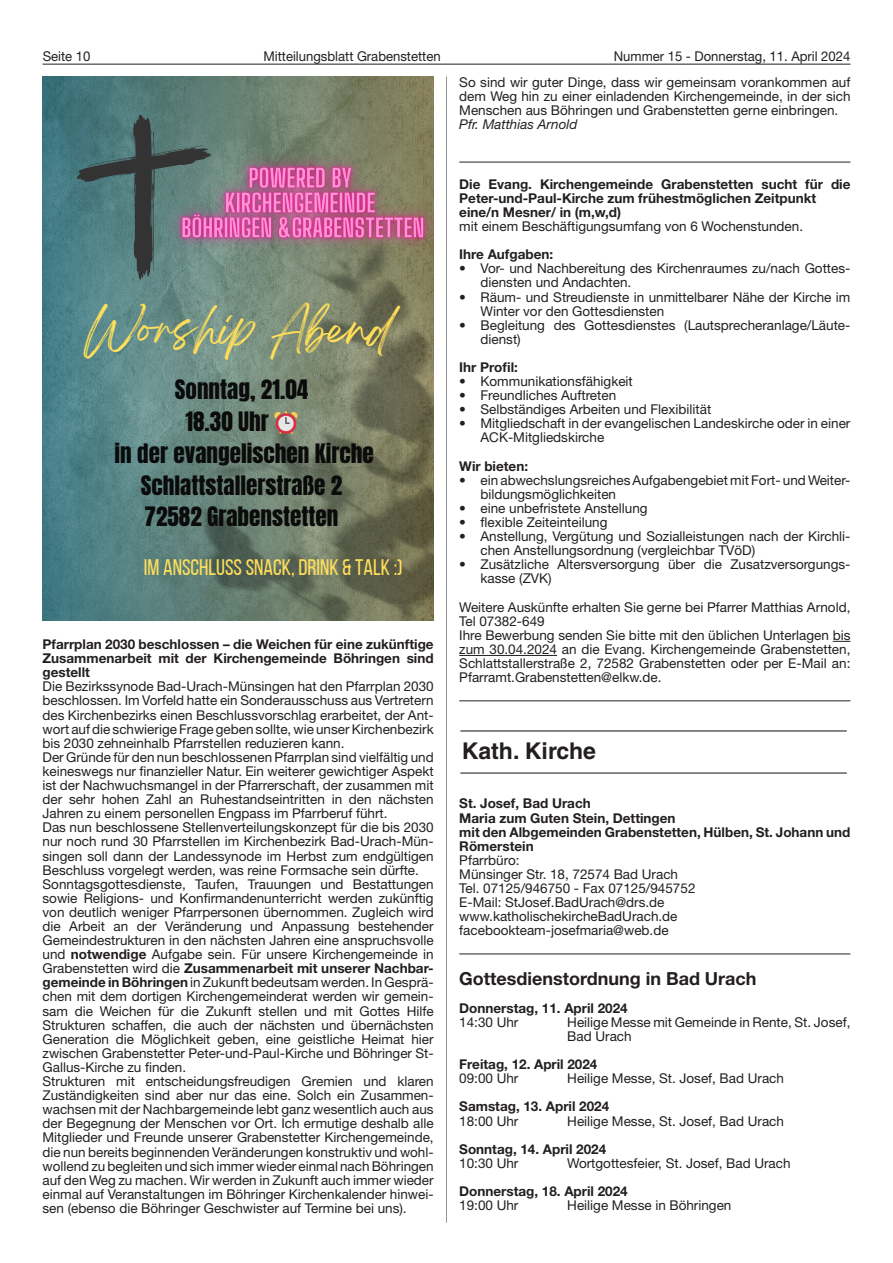
<style>
.page{position:relative;width:893px;height:1263px;background:#fff}
.page>*{position:absolute;margin:0;border:0;box-sizing:border-box;transform-origin:0 0}
.t1{font:38.85px "Breathing";color:#ffde59}
.t2{font:700 23.1px "Helvetica";color:#231f20}
.t3{font:22.8px "Anton";color:#0b0b0b}
.t4{font:22.5px "Bebas Neue";color:#ffde59}
.t5{font:700 18px "Helvetica Neue";color:#231f20}
.t6{font:13.5px/14.1px "Helvetica Neue";color:#231f20}
.t7{font:700 13.5px/14.1px "Helvetica Neue";color:#231f20}
.t8{font:italic 13.5px "Helvetica Neue";color:#231f20}
.s1{font-weight:700}
</style>
<div class="page">
<hr style="left:43px;top:64px;width:807px;height:1px;background:#231f20">
<hr style="left:446px;top:77px;width:1px;height:1145px;background:#939598">
<img style="left:43px;top:76px;width:391px;height:545px">
<svg style="left:77px;top:115px;width:135px;height:165px;background:#4b6f70"></svg>
<img style="left:199px;top:271px;width:235px;height:350px">
<svg style="left:274px;top:411px;width:23px;height:23px"></svg>
<img style="left:148px;top:136px;width:286px;height:135px">
<hr style="left:459px;top:162px;width:391px;height:1px;background:#231f20">
<svg style="left:833px;top:641px;width:17px;height:1px"></svg>
<hr style="left:459px;top:655px;width:98px;height:1px;background:#231f20">
<hr style="left:459px;top:701px;width:391px;height:1px;background:#231f20">
<hr style="left:459px;top:954px;width:391px;height:1px;background:#231f20">
<hr style="left:460px;top:730px;width:387px;height:1px;background:#231f20">
<hr style="left:460px;top:772px;width:387px;height:1px;background:#231f20">
<p class="t6" style="left:43px;top:49px;width:49px">Seite 10</p>
<p class="t6" style="left:263px;top:49px;width:179px">Mitteilungsblatt Grabenstetten</p>
<p class="t6" style="left:614px;top:49px;width:238px">Nummer 15 - Donnerstag, 11. April 2024</p>
<h1 class="t1" style="left:85px;top:316px;width:308px">Worship Abend</h1>
<h3 class="t3" style="left:175px;top:378px;width:135px">Sonntag, 21.04</h3>
<h3 class="t3" style="left:186px;top:410px;width:85px">18.30 Uhr</h3>
<h3 class="t3" style="left:115px;top:442px;width:261px">in der evangelischen Kirche</h3>
<h3 class="t3" style="left:141px;top:473px;width:203px">Schlattstallerstraße 2</h3>
<h3 class="t3" style="left:145px;top:505px;width:195px">72582 Grabenstetten</h3>
<h3 class="t4" style="left:144px;top:554px;width:260px">IM ANSCHLUSS SNACK, DRINK &amp; TALK :)</h3>
<p class="t7" style="left:43px;top:637px;width:393px;text-align:justify">Pfarrplan 2030 beschlossen – die Weichen für eine zukünftige Zusammenarbeit mit der Kirchengemeinde Böhringen sind gestellt</p>
<p class="t6" style="left:43px;top:679px;width:393px">Die Bezirkssynode Bad-Urach-Münsingen hat den Pfarrplan 2030 beschlossen. Im Vorfeld hatte ein Sonderausschuss aus Vertretern des Kirchenbezirks einen Beschlussvorschlag erarbeitet, der Ant&shy;wort auf die schwierige Frage geben sollte, wie unser Kirchenbezirk bis 2030 zehneinhalb Pfarrstellen reduzieren kann.<br>Der Gründe für den nun beschlossenen Pfarrplan sind vielfältig und keineswegs nur finanzieller Natur. Ein weiterer gewichtiger Aspekt ist der Nachwuchsmangel in der Pfarrerschaft, der zusammen mit der sehr hohen Zahl an Ruhestandseintritten in den nächsten Jahren zu einem personellen Engpass im Pfarrberuf führt.<br>Das nun beschlossene Stellenverteilungskonzept für die bis 2030 nur noch rund 30 Pfarrstellen im Kirchenbezirk Bad-Urach-Mün&shy;singen soll dann der Landessynode im Herbst zum endgültigen Beschluss vorgelegt werden, was reine Formsache sein dürfte.<br>Sonntagsgottesdienste, Taufen, Trauungen und Bestattungen sowie Religions- und Konfirmandenunterricht werden zukünftig von deutlich weniger Pfarrpersonen übernommen. Zugleich wird die Arbeit an der Veränderung und Anpassung bestehender Gemeindestrukturen in den nächsten Jahren eine anspruchsvolle und <span class="s1">notwendige</span> Aufgabe sein. Für unsere Kirchengemeinde in Grabenstetten wird die <span class="s1">Zusammenarbeit mit unserer Nachbar&shy;gemeinde in Böhringen</span> in Zukunft bedeutsam werden. In Gesprä&shy;chen mit dem dortigen Kirchengemeinderat werden wir gemein&shy;sam die Weichen für die Zukunft stellen und mit Gottes Hilfe Strukturen schaffen, die auch der nächsten und übernächsten Generation die Möglichkeit geben, eine geistliche Heimat hier zwischen Grabenstetter Peter-und-Paul-Kirche und Böhringer St-Gallus-Kirche zu finden.<br>Strukturen mit entscheidungsfreudigen Gremien und klaren Zuständigkeiten sind aber nur das eine. Solch ein Zusammen&shy;wachsen mit der Nachbargemeinde lebt ganz wesentlich auch aus der Begegnung der Menschen vor Ort. Ich ermutige deshalb alle Mitglieder und Freunde unserer Grabenstetter Kirchengemeinde, die nun bereits beginnenden Veränderungen konstruktiv und wohl&shy;wollend zu begleiten und sich immer wieder einmal nach Böhringen auf den Weg zu machen. Wir werden in Zukunft auch immer wieder einmal auf Veranstaltungen im Böhringer Kirchenkalender hinwei&shy;sen (ebenso die Böhringer Geschwister auf Termine bei uns).</p>
<p class="t6" style="left:459px;top:75px;width:393px;text-align:justify">So sind wir guter Dinge, dass wir gemeinsam vorankommen auf dem Weg hin zu einer einladenden Kirchengemeinde, in der sich Menschen aus Böhringen und Grabenstetten gerne einbringen.</p>
<p class="t8" style="left:459px;top:116px;width:120px">Pfr. Matthias Arnold</p>
<p class="t7" style="left:459px;top:177px;width:393px">Die Evang. Kirchengemeinde Grabenstetten sucht für die<br>Peter-und-Paul-Kirche zum frühestmöglichen Zeitpunkt eine/n Mesner/ in (m,w,d)</p>
<p class="t6" style="left:459px;top:219px;width:345px">mit einem Beschäftigungsumfang von 6 Wochenstunden.</p>
<p class="t7" style="left:459px;top:247px;width:95px">Ihre Aufgaben:</p>
<p class="t6" style="left:481px;top:261px;width:371px;text-indent:-21px">• Vor- und Nachbereitung des Kirchenraumes zu/nach Gottes&shy;diensten und Andachten.</p>
<p class="t6" style="left:481px;top:289px;width:371px;text-indent:-21px">• Räum- und Streudienste in unmittelbarer Nähe der Kirche im<br>Winter vor den Gottesdiensten</p>
<p class="t6" style="left:481px;top:318px;width:371px;text-indent:-21px">• Begleitung des Gottesdienstes (Lautsprecheranlage/Läute&shy;dienst)</p>
<p class="t7" style="left:459px;top:360px;width:60px">Ihr Profil:</p>
<p class="t6" style="left:459px;top:374px;width:175px">• Kommunikationsfähigkeit</p>
<p class="t6" style="left:459px;top:388px;width:158px">• Freundliches Auftreten</p>
<p class="t6" style="left:459px;top:402px;width:253px">• Selbständiges Arbeiten und Flexibilität</p>
<p class="t6" style="left:481px;top:416px;width:371px;text-indent:-21px">• Mitgliedschaft in der evangelischen Landeskirche oder in einer<br>ACK-Mitgliedskirche</p>
<p class="t7" style="left:459px;top:458px;width:70px">Wir bieten:</p>
<p class="t6" style="left:481px;top:473px;width:371px;text-indent:-21px">• ein abwechslungsreiches Aufgabengebiet mit Fort- und Weiter&shy;bildungsmöglichkeiten</p>
<p class="t6" style="left:459px;top:501px;width:190px">• eine unbefristete Anstellung</p>
<p class="t6" style="left:459px;top:515px;width:150px">• flexible Zeiteinteilung</p>
<p class="t6" style="left:481px;top:529px;width:371px;text-indent:-21px">• Anstellung, Vergütung und Sozialleistungen nach der Kirchli&shy;chen Anstellungsordnung (vergleichbar TVöD)</p>
<p class="t6" style="left:481px;top:557px;width:371px;text-indent:-21px">• Zusätzliche Altersversorgung über die Zusatzversorgungs&shy;kasse (ZVK)</p>
<p class="t6" style="left:459px;top:600px;width:393px">Weitere Auskünfte erhalten Sie gerne bei Pfarrer Matthias Arnold, Tel 07382-649<br>Ihre Bewerbung senden Sie bitte mit den üblichen Unterlagen bis zum 30.04.2024 an die Evang. Kirchengemeinde Grabenstetten, Schlattstallerstraße 2, 72582 Grabenstetten oder per E-Mail an:<br>Pfarramt.Grabenstetten@elkw.de.</p>
<h2 class="t2" style="left:462px;top:737px;width:136px">Kath. Kirche</h2>
<p class="t7" style="left:459px;top:796px;width:393px">St. Josef, Bad Urach<br>Maria zum Guten Stein, Dettingen<br>mit den Albgemeinden Grabenstetten, Hülben, St. Johann und<br>Römerstein</p>
<p class="t6" style="left:459px;top:853px;width:238px">Pfarrbüro:<br>Münsinger Str. 18, 72574 Bad Urach<br>Tel. 07125/946750 - Fax 07125/945752<br>E-Mail: StJosef.BadUrach@drs.de www.katholischekircheBadUrach.de facebookteam-josefmaria@web.de</p>
<h3 class="t5" style="left:459px;top:967px;width:299px">Gottesdienstordnung in Bad Urach</h3>
<p class="t7" style="left:459px;top:1000px;width:170px">Donnerstag, 11. April 2024</p>
<p class="t6" style="left:459px;top:1015px;width:61px">14:30 Uhr</p>
<p class="t6" style="left:567px;top:1015px;width:285px">Heilige Messe mit Gemeinde in Rente, St. Josef,<br>Bad Urach</p>
<p class="t7" style="left:459px;top:1057px;width:140px">Freitag, 12. April 2024</p>
<p class="t6" style="left:459px;top:1071px;width:61px">09:00 Uhr</p>
<p class="t6" style="left:567px;top:1071px;width:218px">Heilige Messe, St. Josef, Bad Urach</p>
<p class="t7" style="left:459px;top:1099px;width:151px">Samstag, 13. April 2024</p>
<p class="t6" style="left:459px;top:1113px;width:61px">18:00 Uhr</p>
<p class="t6" style="left:567px;top:1113px;width:218px">Heilige Messe, St. Josef, Bad Urach</p>
<p class="t7" style="left:459px;top:1141px;width:148px">Sonntag, 14. April 2024</p>
<p class="t6" style="left:459px;top:1156px;width:61px">10:30 Uhr</p>
<p class="t6" style="left:567px;top:1156px;width:225px">Wortgottesfeier, St. Josef, Bad Urach</p>
<p class="t7" style="left:459px;top:1184px;width:170px">Donnerstag, 18. April 2024</p>
<p class="t6" style="left:459px;top:1198px;width:61px">19:00 Uhr</p>
<p class="t6" style="left:567px;top:1198px;width:166px">Heilige Messe in Böhringen</p>
</div>
